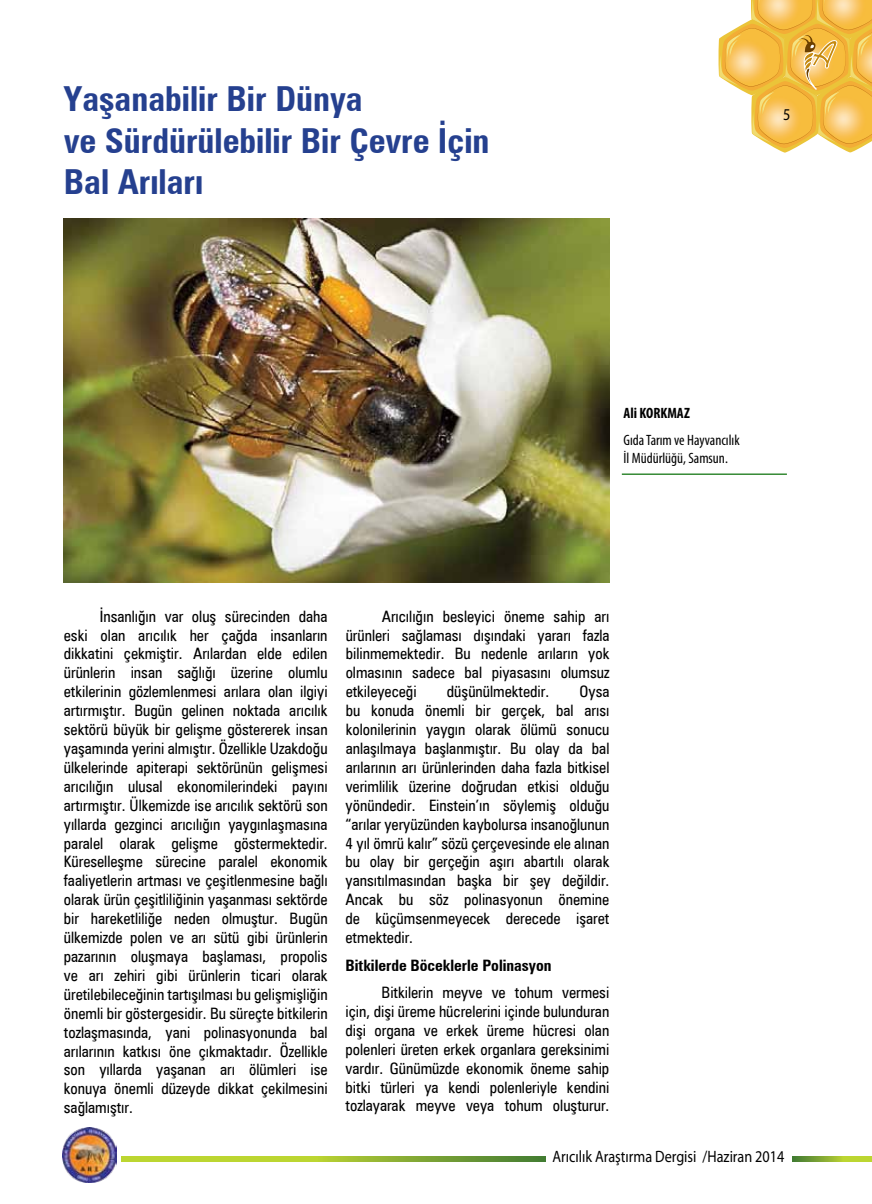
<style>
.page{position:relative;width:872px;height:1204px;background:#fff}
.page>*{position:absolute;margin:0;border:0;box-sizing:border-box;transform-origin:0 0}
.t1{font:700 condensed 34.5px/41.4px "Zurich BT";color:#25408f}
.t2{font:16.5px "Myriad Pro";color:#000;scale:.86 1}
.t3{font:condensed 15.75px/18.9px "Zurich BT";color:#000;text-align:justify}
.t4{font:700 condensed 15.75px "Zurich BT";color:#000}
.t5{font:condensed 15px/18px "Myriad Pro";color:#000}
.t6{font:700 condensed 15px "Myriad Pro";color:#000}
</style>
<div class="page">
<svg style="left:121px;top:1156px;width:425px;height:5px;background:#99bb32"></svg>
<svg style="left:793px;top:1156px;width:79px;height:5px"></svg>
<svg style="left:718px;top:0;width:154px;height:153px"></svg>
<img style="left:63px;top:1127px;width:54px;height:55px">
<img style="left:64px;top:218px;width:545px;height:364px">
<hr style="left:622px;top:473px;width:165px;height:2px;background:#368a35">
<h1 class="t1" style="left:64px;top:78px;width:300px">Yaşanabilir Bir Dünya</h1>
<h1 class="t1" style="left:64px;top:119px;width:427px">ve Sürdürülebilir Bir Çevre İçin<br>Bal Arıları</h1>
<p class="t2" style="left:783px;top:105px;width:10px">5</p>
<p class="t6" style="left:623px;top:404px;width:68px">Ali KORKMAZ</p>
<p class="t5" style="left:623px;top:430px;width:118px">Gıda Tarım ve Hayvancılık<br>İl Müdürlüğü, Samsun.</p>
<p class="t3" style="left:64px;top:606px;width:265px;text-indent:36px">İnsanlığın var oluş sürecinden daha eski olan arıcılık her çağda insanların dikkatini çekmiştir. Arılardan elde edilen ürünlerin insan sağlığı üzerine olumlu etkilerinin gözlemlenmesi arılara olan ilgiyi artırmıştır. Bugün gelinen noktada arıcılık sektörü büyük bir gelişme göstererek insan yaşamında yerini almıştır. Özellikle Uzakdoğu ülkelerinde apiterapi sektörünün gelişmesi arıcılığın ulusal ekonomilerindeki payını artırmıştır. Ülkemizde ise arıcılık sektörü son yıllarda gezginci arıcılığın yaygınlaşmasına paralel olarak gelişme göstermektedir.<br>Küreselleşme sürecine paralel ekonomik faaliyetlerin artması ve çeşitlenmesine bağlı olarak ürün çeşitliliğinin yaşanması sektörde bir hareketliliğe neden olmuştur. Bugün ülkemizde polen ve arı sütü gibi ürünlerin pazarının oluşmaya başlaması, propolis ve arı zehiri gibi ürünlerin ticari olarak üretilebileceğinin tartışılması bu gelişmişliğin önemli bir göstergesidir. Bu süreçte bitkilerin tozlaşmasında, yani polinasyonunda bal arılarının katkısı öne çıkmaktadır. Özellikle son yıllarda yaşanan arı ölümleri ise konuya önemli düzeyde dikkat çekilmesini sağlamıştır.</p>
<p class="t3" style="left:346px;top:606px;width:265px;text-indent:36px">Arıcılığın besleyici öneme sahip arı ürünleri sağlaması dışındaki yararı fazla bilinmemektedir. Bu nedenle arıların yok olmasının sadece bal piyasasını olumsuz etkileyeceği</p>
<p class="t3" style="left:345px;top:682px;width:265px;text-indent:234px">Oysa bu konuda önemli bir gerçek, bal arısı kolonilerinin yaygın olarak ölümü sonucu anlaşılmaya başlanmıştır. Bu olay da bal arılarının arı ürünlerinden daha fazla bitkisel verimlilik üzerine doğrudan etkisi olduğu yönündedir. Einstein’ın söylemiş olduğu “arılar yeryüzünden kaybolursa insanoğlunun 4 yıl ömrü kalır” sözü çerçevesinde ele alınan bu olay bir gerçeğin aşırı abartılı olarak yansıtılmasından başka bir şey değildir.<br>Ancak bu söz polinasyonun önemine de küçümsenmeyecek derecede işaret etmektedir.</p>
<p class="t4" style="left:345px;top:955px;width:207px">Bitkilerde Böceklerle Polinasyon</p>
<p class="t3" style="left:345px;top:982px;width:265px;text-indent:36px">Bitkilerin meyve ve tohum vermesi için, dişi üreme hücrelerini içinde bulunduran dişi organa ve erkek üreme hücresi olan polenleri üreten erkek organlara gereksinimi vardır. Günümüzde ekonomik öneme sahip bitki türleri ya kendi polenleriyle kendini tozlayarak meyve veya tohum oluşturur.</p>
<p class="t3" style="left:447px;top:682px;width:104px">düşünülmektedir.</p>
<p class="t2" style="left:552px;top:1146px;width:271px">Arıcılık Araştırma Dergisi /Haziran 2014</p>
</div>
